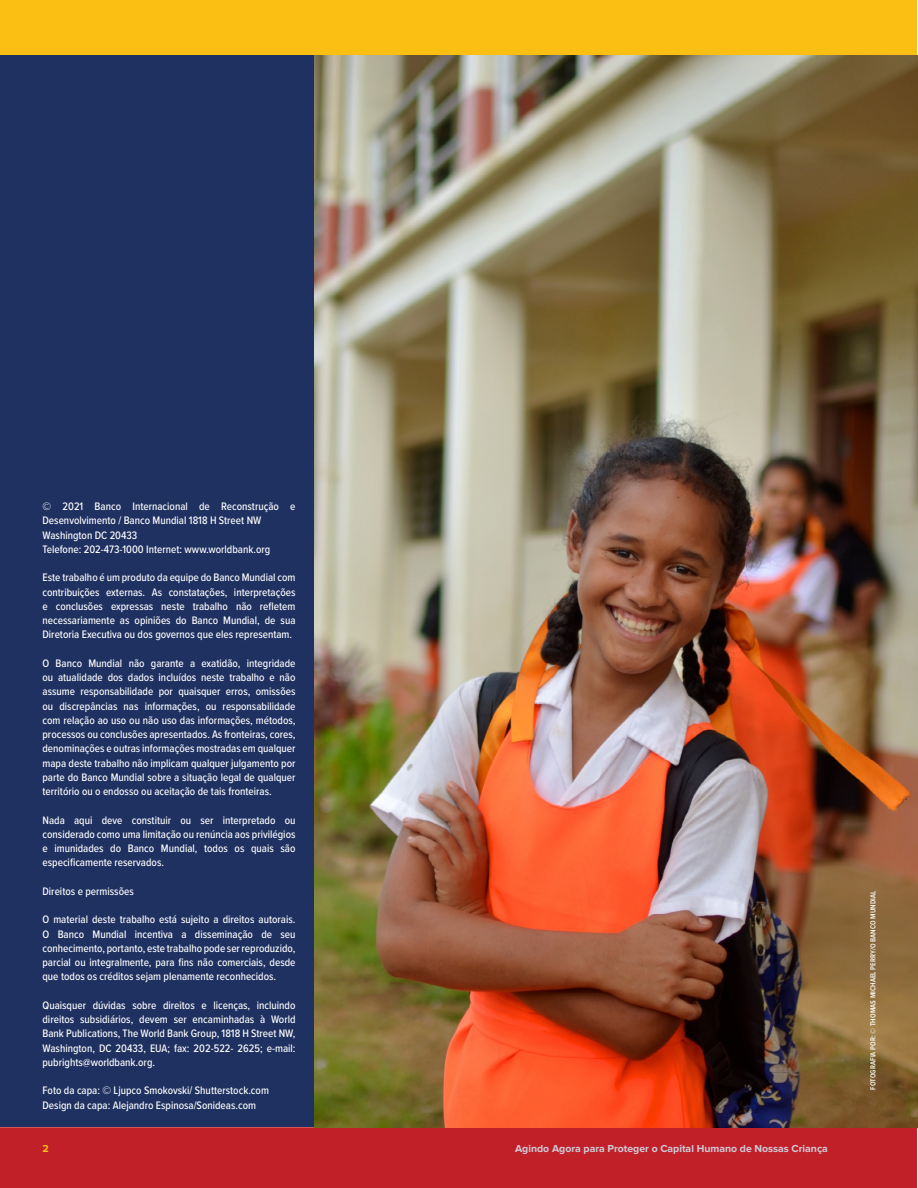
<style>
.page{position:relative;width:918px;height:1188px;background:#fff}
.page>*{position:absolute;margin:0;border:0;box-sizing:border-box;transform-origin:0 0}
.t1{font:500 11.25px/14.2px "Proxima Nova Cond";color:#fff;text-align:justify}
.t2{font:700 10.5px "Proxima Nova";color:#cdcbd7}
.t3{font:700 10.5px "Proxima Nova";color:#fbbf13}
.t4{font:600 7.5px "Proxima Nova Cond";letter-spacing:.01em;color:#fff}
</style>
<div class="page">
<div style="left:0;top:0;width:917px;height:56px;background:#fbbf13"></div>
<div style="left:0;top:1128px;width:917px;height:60px;background:#c22029"></div>
<hr style="left:0;top:1127px;width:917px;height:2px;background:#c22029">
<div style="left:0;top:56px;width:917px;height:1071px;background:#1f3161"></div>
<img style="left:314px;top:56px;width:603px;height:1071px">
<p class="t1" style="left:43px;top:499px;width:255px;text-align:left">© 2021 Banco Internacional de Reconstrução e Desenvolvimento / Banco Mundial 1818 H Street NW Washington DC 20433<br>Telefone: 202-473-1000 Internet: www.worldbank.org</p>
<p class="t1" style="left:43px;top:570px;width:255px">Este trabalho é um produto da equipe do Banco Mundial com contribuições externas. As constatações, interpretações e conclusões expressas neste trabalho não refletem necessariamente as opiniões do Banco Mundial, de sua Diretoria Executiva ou dos governos que eles representam.</p>
<p class="t1" style="left:43px;top:656px;width:255px">O Banco Mundial não garante a exatidão, integridade ou atualidade dos dados incluídos neste trabalho e não assume responsabilidade por quaisquer erros, omissões ou discrepâncias nas informações, ou responsabilidade com relação ao uso ou não uso das informações, métodos, processos ou conclusões apresentados. As fronteiras, cores, denominações e outras informações mostradas em qualquer mapa deste trabalho não implicam qualquer julgamento por parte do Banco Mundial sobre a situação legal de qualquer território ou o endosso ou aceitação de tais fronteiras.</p>
<p class="t1" style="left:43px;top:812px;width:255px">Nada aqui deve constituir ou ser interpretado ou considerado como uma limitação ou renúncia aos privilégios e imunidades do Banco Mundial, todos os quais são especificamente reservados.</p>
<p class="t1" style="left:43px;top:884px;width:93px">Direitos e permissões</p>
<p class="t1" style="left:43px;top:912px;width:255px">O material deste trabalho está sujeito a direitos autorais.<br>O Banco Mundial incentiva a disseminação de seu conhecimento, portanto, este trabalho pode ser reproduzido, parcial ou integralmente, para fins não comerciais, desde que todos os créditos sejam plenamente reconhecidos.</p>
<p class="t1" style="left:43px;top:998px;width:255px">Quaisquer dúvidas sobre direitos e licenças, incluindo direitos subsidiários, devem ser encaminhadas à World Bank Publications, The World Bank Group, 1818 H Street NW, Washington, DC 20433, EUA; fax: 202-522- 2625; e-mail: pubrights@worldbank.org.</p>
<p class="t1" style="left:43px;top:1083px;width:228px">Foto da capa: © Ljupco Smokovski/ Shutterstock.com<br>Design da capa: Alejandro Espinosa/Sonideas.com</p>
<p class="t3" style="left:43px;top:1142px;width:8px">2</p>
<p class="t2" style="left:515px;top:1142px;width:314px">Agindo Agora para Proteger o Capital Humano de Nossas Criança</p>
<p class="t4" style="left:867px;top:1090px;width:201px;rotate:-90deg">FOTOGRAFIA POR: © THOMAS MICHAEL PERRY/O BANCO MUNDIAL</p>
</div>
